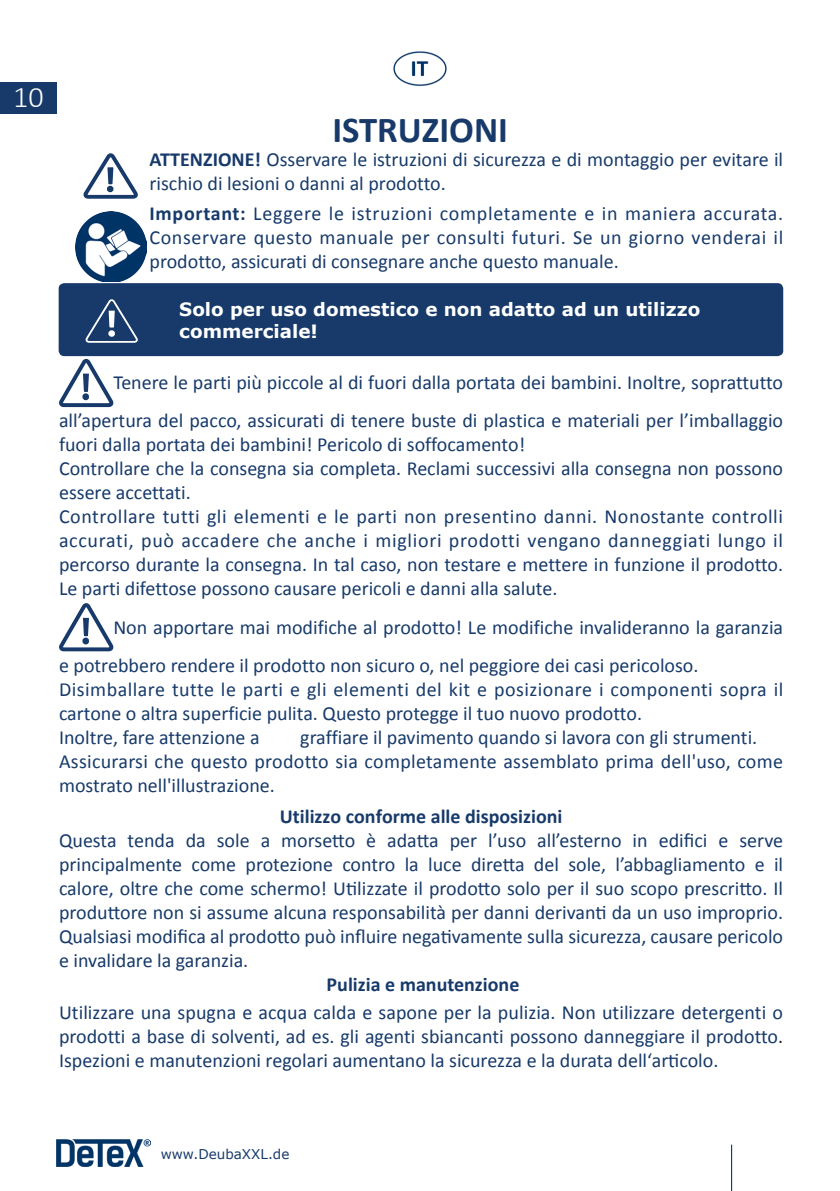
<style>
.page{position:relative;width:840px;height:1191px;background:#fff}
.page>*{position:absolute;margin:0;border:0;box-sizing:border-box;transform-origin:0 0}
.t1{font:700 36.6px "Calibri";color:#173a6a}
.t2{font:300 30px "Calibri";color:#fff}
.t3{font:20px/24px "Calibri";color:#173a6a}
.List_Paragraph{font:700 20px "Calibri";color:#173a6a}
.t4{font:700 18.4px "Verdana";color:#fff}
.t5{font:13.6px "Verdana";color:#173a6a}
.s1{font-weight:700}
.s2{color:#231f20}
</style>
<div class="page">
<hr style="left:730px;top:1144px;width:1px;height:47px;background:#173a6a">
<img style="left:57px;top:1139px;width:93px;height:27px">
<div style="left:0;top:82px;width:57px;height:31px;background:#173a6a"></div>
<svg style="left:59px;top:356px;width:57px;height:52px"></svg>
<svg style="left:82px;top:393px;width:7px;height:7px"></svg>
<svg style="left:59px;top:603px;width:55px;height:49px"></svg>
<svg style="left:82px;top:637px;width:7px;height:7px"></svg>
<div style="left:59px;top:283px;width:723px;height:73px;background:#173a6a;border-radius:6px"></div>
<img style="left:393px;top:51px;width:54px;height:36px">
<svg style="left:85px;top:299px;width:53px;height:44px"></svg>
<svg style="left:108px;top:330px;width:7px;height:7px"></svg>
<svg style="left:83px;top:153px;width:55px;height:46px"></svg>
<img style="left:75px;top:212px;width:71px;height:70px">
<h2 class="t2" style="left:13px;top:78px;width:32px">10</h2>
<p class="t1" style="left:332px;top:104px;width:177px">ISTRUZIONI</p>
<p class="t3" style="left:149px;top:147px;width:634px"><span class="s1">ATTENZIONE!</span> Osservare le istruzioni di sicurezza e di montaggio per evitare il rischio di lesioni o danni al prodotto.</p>
<p class="t3" style="left:149px;top:201px;width:635px;text-align:justify"><span class="s1">Important:</span> Leggere le istruzioni completamente e in maniera accurata.<br>Conservare questo manuale per consulti futuri. Se un giorno venderai il prodotto, assicurati di consegnare anche questo manuale.</p>
<p class="t4" style="left:179px;top:297px;width:522px">Solo per uso domestico e non adatto ad un utilizzo</p>
<p class="t4" style="left:179px;top:319px;width:140px">commerciale!</p>
<p class="t3" style="left:59px;top:363px;width:725px;line-height:38px;text-align:right">Tenere le parti più piccole al di fuori dalla portata dei bambini. Inoltre, soprattutto all’apertura del pacco, assicurati di tenere buste di plastica e materiali per l’imballaggio</p>
<p class="t3" style="left:59px;top:432px;width:467px">fuori dalla portata dei bambini! Pericolo di soffocamento!</p>
<p class="t3" style="left:59px;top:456px;width:725px">Controllare che la consegna sia completa. Reclami successivi alla consegna non possono essere accettati.</p>
<p class="t3" style="left:59px;top:504px;width:725px;text-align:justify">Controllare tutti gli elementi e le parti non presentino danni. Nonostante controlli accurati, può accadere che anche i migliori prodotti vengano danneggiati lungo il percorso durante la consegna. In tal caso, non testare e mettere in funzione il prodotto.<br>Le parti difettose possono causare pericoli e danni alla salute.</p>
<p class="t3" style="left:59px;top:607px;width:725px;line-height:38.2px;text-indent:54px">Non apportare mai modifiche al prodotto! Le modifiche invalideranno la garanzia e potrebbero rendere il prodotto non sicuro o, nel peggiore dei casi pericoloso.</p>
<p class="t3" style="left:59px;top:676px;width:725px">Disimballare tutte le parti e gli elementi del kit e posizionare i componenti sopra il cartone o altra superficie pulita. Questo protegge il tuo nuovo prodotto.</p>
<p class="t3" style="left:59px;top:724px;width:202px">Inoltre, fare attenzione a</p>
<p class="t3" style="left:300px;top:724px;width:458px">graffiare il pavimento quando si lavora con gli strumenti.</p>
<p class="t3" style="left:59px;top:748px;width:725px">Assicurarsi che questo prodotto sia completamente assemblato prima dell'uso, come mostrato nell'illustrazione.</p>
<p class="List_Paragraph" style="left:279px;top:802px;width:284px">Utilizzo conforme alle disposizioni</p>
<p class="t3" style="left:59px;top:828px;width:725px;text-align:justify">Questa tenda da sole a morsetto è adatta per l’uso all’esterno in edifici e serve principalmente come protezione contro la luce diretta del sole, l’abbagliamento e il calore, oltre che come schermo! Utilizzate il prodotto solo per il suo scopo prescritto. Il produttore non si assume alcuna responsabilità per danni derivanti da un uso improprio.<br>Qualsiasi modifica al prodotto può influire negativamente sulla sicurezza, causare pericolo e invalidare la garanzia.</p>
<p class="List_Paragraph" style="left:326px;top:970px;width:194px">Pulizia e manutenzione</p>
<p class="t3" style="left:59px;top:1000px;width:725px;text-align:justify">Utilizzare una spugna e acqua calda e sapone per la pulizia. Non utilizzare detergenti o prodotti a base di solventi, ad es. gli agenti sbiancanti possono danneggiare il prodotto<span class="s2">.<br></span>Ispezioni e manutenzioni regolari aumentano la sicurezza e la durata dell‘articolo.</p>
<p class="t5" style="left:161px;top:1144px;width:130px">www.DeubaXXL.de</p>
</div>
